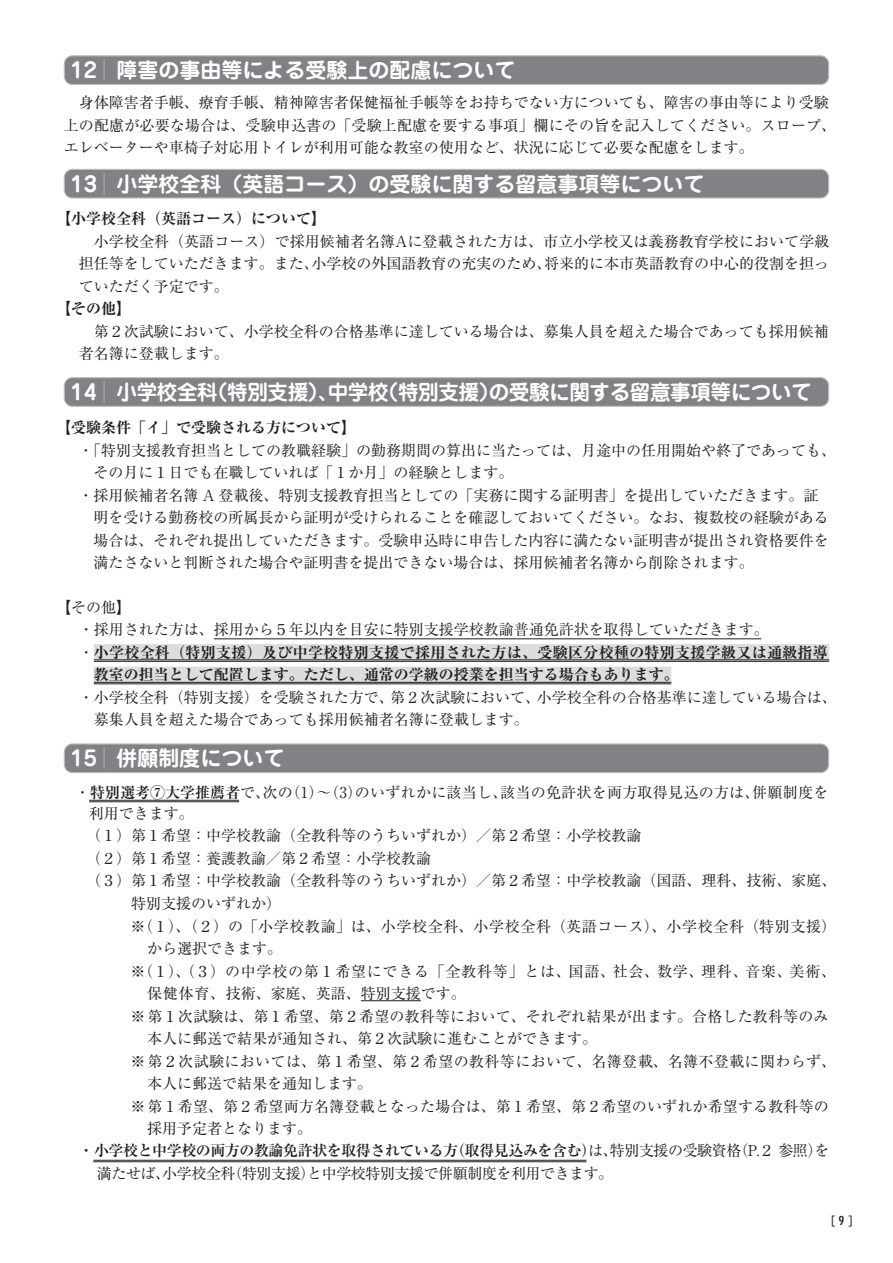
<style>
.page{position:relative;width:893px;height:1263px;background:#fff}
.page>*{position:absolute;margin:0;border:0;box-sizing:border-box;transform-origin:0 0}
.t1{font:700 21px "Jun 501 Pro";color:#fff}
.t2{font:700 21px "Jun 501 Pro";letter-spacing:-.02em;color:#fff}
.t3{font:15px/22.5px "Ryumin Pro";color:#231f20}
.t4{font:15px/22.5px "Ryumin Pro";letter-spacing:-.03em;color:#231f20}
.t5{font:700 expanded 15px "Ryumin Pro";color:#231f20}
.t6{font:15px/21px "Ryumin Pro";letter-spacing:.02em;color:#231f20}
.t7{font:700 expanded 15px "Ryumin Pro";letter-spacing:.02em;color:#231f20}
.t8{font:15px "Ryumin Pro";letter-spacing:.045em;color:#231f20}
.t9{font:15px "Ryumin Pro";letter-spacing:.05em;color:#231f20}
.t10{font:15px "Ryumin Pro";letter-spacing:.025em;color:#231f20}
.t11{font:12px "Shin Go Pro";color:#231f20}
.s1{font-size:21.45px;color:#bcbdc0}
.s2{font-weight:400;font-stretch:normal}
.s3{font-weight:700}
.s4{font-family:"Futura";font-weight:500;font-stretch:condensed}
</style>
<div class="page">
<hr style="left:214px;top:638px;width:547px;height:1px;background:#231f20">
<div style="left:94px;top:644px;width:735px;height:17px;background:#dcdddf"></div>
<div style="left:94px;top:667px;width:577px;height:16px;background:#dcdddf"></div>
<div style="left:64px;top:56px;width:765px;height:28px;background:#808285;border-radius:8px"></div>
<div style="left:64px;top:55px;width:765px;height:30px;border:1px solid #bcbdc0;border-radius:8px"></div>
<div style="left:64px;top:169px;width:765px;height:29px;background:#808285;border-radius:8px"></div>
<div style="left:64px;top:169px;width:765px;height:30px;border:1px solid #bcbdc0;border-radius:8px"></div>
<div style="left:64px;top:378px;width:765px;height:28px;background:#808285;border-radius:8px"></div>
<div style="left:64px;top:377px;width:765px;height:30px;border:1px solid #bcbdc0;border-radius:8px"></div>
<hr style="left:94px;top:659px;width:735px;height:1px;background:#231f20">
<hr style="left:94px;top:661px;width:735px;height:1px;background:#231f20">
<hr style="left:94px;top:682px;width:577px;height:1px;background:#231f20">
<hr style="left:94px;top:683px;width:577px;height:1px;background:#231f20">
<hr style="left:89px;top:800px;width:150px;height:1px;background:#231f20">
<hr style="left:89px;top:801px;width:150px;height:1px;background:#231f20">
<hr style="left:93px;top:1160px;width:493px;height:1px;background:#231f20">
<hr style="left:93px;top:1161px;width:493px;height:1px;background:#231f20">
<div style="left:64px;top:744px;width:765px;height:29px;background:#808285;border-radius:8px"></div>
<div style="left:64px;top:743px;width:765px;height:30px;border:1px solid #bcbdc0;border-radius:8px"></div>
<hr style="left:361px;top:1000px;width:60px;height:1px;background:#231f20">
<h1 class="t1" style="left:70px;top:54px;width:447px">12<span class="s1">│</span>障害の事由等による受験上の配慮について</h1>
<p class="t3" style="left:64px;top:90px;width:774px">　身体障害者手帳、療育手帳、精神障害者保健福祉手帳等をお持ちでない方についても、障害の事由等により受験上の配慮が必要な場合は、受験申込書の「受験上配慮を要する事項」欄にその旨を記入してください。スロープ、エレベーターや車椅子対応用トイレが利用可能な教室の使用など、状況に応じて必要な配慮をします。</p>
<h1 class="t1" style="left:70px;top:167px;width:636px">13<span class="s1">│</span>小学校全科（英語コース）の受験に関する留意事項等について</h1>
<p class="t5" style="left:56px;top:207px;width:271px">【小学校全科（英語コース）について】</p>
<p class="t3" style="left:79px;top:229px;width:752px;text-align:justify">　小学校全科（英語コース）で採用候補者名簿Aに登載された方は、市立小学校又は義務教育学校において学級担任等をしていただきます。また、小学校の外国語教育の充実のため、将来的に本市英語教育の中心的役割を担っていただく予定です。</p>
<p class="t5" style="left:56px;top:297px;width:76px">【その他】</p>
<p class="t3" style="left:79px;top:319px;width:752px">　第２次試験において、小学校全科の合格基準に達している場合は、募集人員を超えた場合であっても採用候補者名簿に登載します。</p>
<h1 class="t2" style="left:70px;top:375px;width:743px">14<span class="s1">│</span>小学校全科（特別支援）、中学校（特別支援）の受験に関する留意事項等について</h1>
<p class="t5" style="left:56px;top:415px;width:301px">【受験条件「イ」で受験される方について】</p>
<p class="t3" style="left:79px;top:438px;width:759px">・「特別支援教育担当としての教職経験」の勤務期間の算出に当たっては、月途中の任用開始や終了であっても、</p>
<p class="t3" style="left:94px;top:460px;width:422px">その月に１日でも在職していれば「１か月」の経験とします。</p>
<p class="t3" style="left:79px;top:483px;width:741px">・採用候補者名簿 A 登載後、特別支援教育担当としての「実務に関する証明書」を提出していただきます。証</p>
<p class="t3" style="left:94px;top:505px;width:736px">明を受ける勤務校の所属長から証明が受けられることを確認しておいてください。なお、複数校の経験がある</p>
<p class="t3" style="left:94px;top:528px;width:736px">場合は、それぞれ提出していただきます。受験申込時に申告した内容に満たない証明書が提出され資格要件を</p>
<p class="t3" style="left:94px;top:550px;width:662px">満たさないと判断された場合や証明書を提出できない場合は、採用候補者名簿から削除されます。</p>
<p class="t3" style="left:56px;top:595px;width:76px">【その他】</p>
<p class="t3" style="left:79px;top:617px;width:692px">・採用された方は、採用から５年以内を目安に特別支援学校教諭普通免許状を取得していただきます。</p>
<p class="t7" style="left:79px;top:640px;width:751px"><span class="s2">・</span>小学校全科（特別支援）及び中学校特別支援で採用された方は、受験区分校種の特別支援学級又は通級指導</p>
<p class="t5" style="left:94px;top:663px;width:586px">教室の担当として配置します。ただし、通常の学級の授業を担当する場合もあります。</p>
<p class="t3" style="left:94px;top:685px;width:744px;text-indent:-15px">・小学校全科（特別支援）を受験された方で、第２次試験において、小学校全科の合格基準に達している場合は、募集人員を超えた場合であっても採用候補者名簿に登載します。</p>
<h1 class="t1" style="left:70px;top:742px;width:216px">15<span class="s1">│</span>併願制度について</h1>
<p class="t6" style="left:89px;top:780px;width:741px;text-indent:-14px">・<span class="s3">特別選考⑦大学推薦者</span>で、次の（1）～（3）のいずれかに該当し、該当の免許状を両方取得見込の方は、併願制度を利用できます。</p>
<p class="t3" style="left:86px;top:823px;width:752px">（１）第１希望：中学校教諭（全教科等のうちいずれか）／第２希望：小学校教諭<br>（２）第１希望：養護教諭／第２希望：小学校教諭<br>（３）第１希望：中学校教諭（全教科等のうちいずれか）／第２希望：中学校教諭（国語、理科、技術、家庭、　　　特別支援のいずれか）</p>
<p class="t8" style="left:131px;top:914px;width:707px">※（１）、（２）の「小学校教諭」は、小学校全科、小学校全科（英語コース）、小学校全科（特別支援）</p>
<p class="t3" style="left:147px;top:936px;width:136px">から選択できます。</p>
<p class="t9" style="left:131px;top:959px;width:707px">※（１）、（３）の中学校の第１希望にできる「全教科等」とは、国語、社会、数学、理科、音楽、美術、</p>
<p class="t3" style="left:147px;top:981px;width:320px">保健体育、技術、家庭、英語、特別支援です。</p>
<p class="t3" style="left:131px;top:1004px;width:699px">※第１次試験は、第１希望、第２希望の教科等において、それぞれ結果が出ます。合格した教科等のみ</p>
<p class="t3" style="left:147px;top:1026px;width:451px">本人に郵送で結果が通知され、第２次試験に進むことができます。</p>
<p class="t10" style="left:131px;top:1049px;width:707px">※第２次試験においては、第１希望、第２希望の教科等において、名簿登載、名簿不登載に関わらず、</p>
<p class="t3" style="left:147px;top:1071px;width:226px">本人に郵送で結果を通知します。</p>
<p class="t3" style="left:131px;top:1094px;width:700px">※第１希望、第２希望両方名簿登載となった場合は、第１希望、第２希望のいずれか希望する教科等の</p>
<p class="t3" style="left:147px;top:1116px;width:166px">採用予定者となります。</p>
<p class="t4" style="left:79px;top:1138px;width:752px"><span class="s3">・ 小学校と中学校の両方の教諭免許状を取得されている方（取得見込みを含む）</span>は、特別支援の受験資格（P.２ 参照）を　満たせば、小学校全科（特別支援）と中学校特別支援で併願制度を利用できます。</p>
<p class="t11" style="left:831px;top:1210px;width:24px">[<span class="s4">9</span>]</p>
</div>
